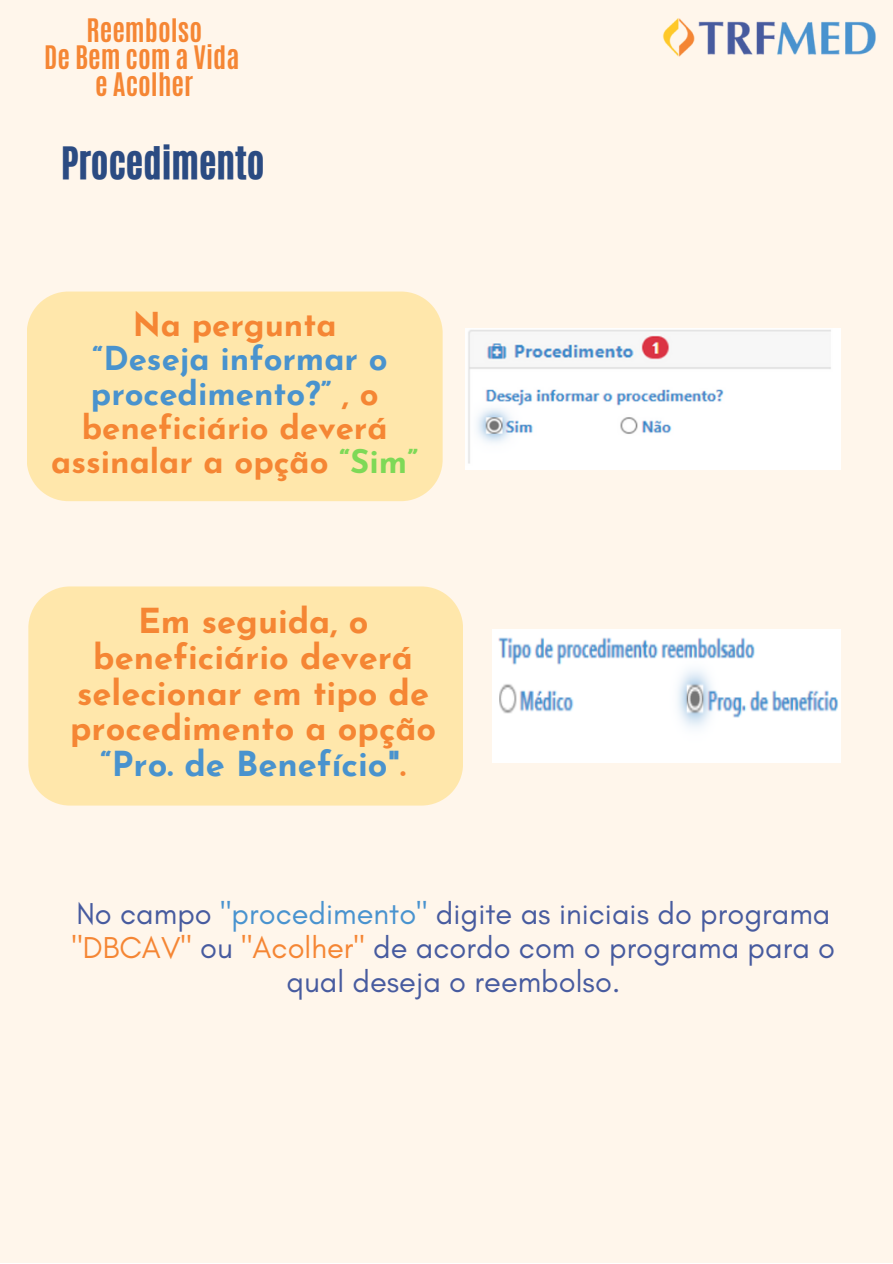
<style>
.page{position:relative;width:893px;height:1264px;background:#fff}
.page>*{position:absolute;margin:0;border:0;box-sizing:border-box;transform-origin:0 0}
.t1{font:37.5px "CA Generated";color:#2b4b82}
.t2{font:700 34.35px/35.7px "Josefin Sans";color:#f58634;text-align:center}
.t3{font:700 32.85px/34.2px "Josefin Sans";color:#f58634;text-align:center}
.t4{font:30.75px/33.8px "Glacial Indifference";color:#475b9f;text-align:center}
.t5{font:700 27px "Antonio";color:#f58634}
.s1{color:#4993ce}
.s2{color:#7ed957}
.s3{color:#4993cf}
.s4{color:#f58634}
</style>
<div class="page">
<div style="left:0;top:0;width:892px;height:1262px;background:#fff6eb"></div>
<img style="left:662px;top:18px;width:214px;height:39px">
<div style="left:27px;top:291px;width:415px;height:210px;background:#ffe7ab;border-radius:42px"></div>
<img style="left:465px;top:328px;width:375px;height:142px">
<div style="left:28px;top:586px;width:434px;height:219px;background:#ffe7ab"></div>
<img style="left:492px;top:630px;width:348px;height:132px">
<p class="t5" style="left:86px;top:11px;width:117px">Reembolso</p>
<p class="t5" style="left:44px;top:38px;width:196px">De Bem com a Vida</p>
<p class="t5" style="left:95px;top:65px;width:99px">e Acolher</p>
<p class="t1" style="left:61px;top:136px;width:205px">Procedimento</p>
<p class="t3" style="left:133px;top:311px;width:205px">Na pergunta</p>
<p class="t3" style="left:51px;top:345px;width:368px"><span class="s1">“Deseja informar o procedimento?”</span> , o beneficiário deverá assinalar a opção <span class="s2">“Sim”</span></p>
<p class="t2" style="left:70px;top:606px;width:367px">Em seguida, o beneficiário deverá selecionar em tipo de procedimento a opção <span class="s1">“Pro. de Benefício"</span>.</p>
<p class="t4" style="left:72px;top:896px;width:765px">No campo <span class="s3">"procedimento"</span> digite as iniciais do programa <span class="s4">"DBCAV"</span> ou <span class="s4">"Acolher"</span> de acordo com o programa para o qual deseja o reembolso.</p>
</div>
